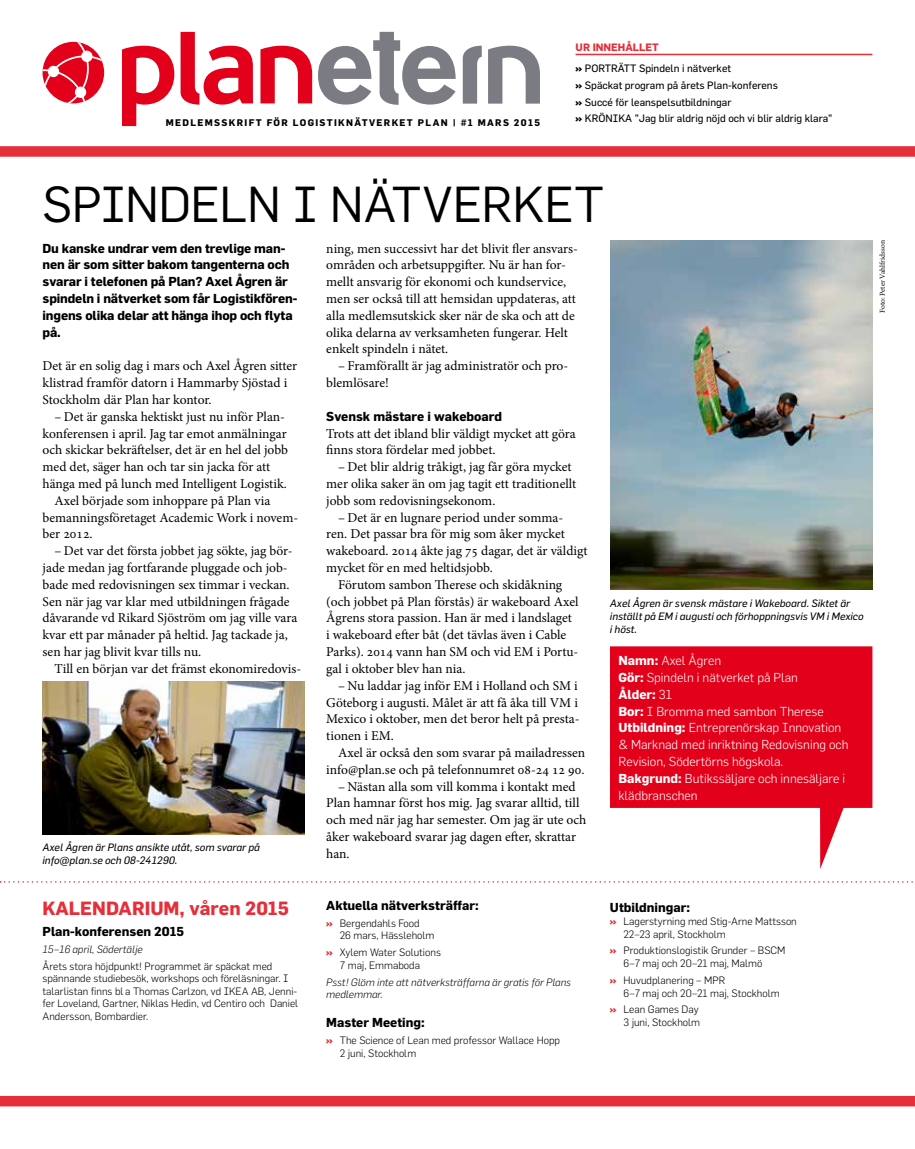
<style>
.page{position:relative;width:915px;height:1149px;background:#fff}
.page>*{position:absolute;margin:0;border:0;box-sizing:border-box;transform-origin:0 0}
.t1{font:49.5px "Flama";letter-spacing:-.005em;color:#000}
.t2{font:700 18.75px "Flama";color:#e52f3a}
.t3{font:13.5px/16.8px "Minion Pro";color:#000}
.t4{font:700 12.75px/16.8px "Flama";letter-spacing:-.01em;color:#000}
.t5{font:300 12.75px/16.8px "Flama";color:#fff}
.t6{font:300 10.5px/12.6px "Flama";color:#000}
.t7{font:italic 10.5px/12.6px "Flama Basic";color:#000}
.t8{font:10.5px/16.8px "Flama Basic";color:#000}
.t9{font:italic 300 10.5px/12.6px "Flama";color:#000}
.t10{font:700 10.5px "Flama";color:#e52f3a}
.t11{font:700 9.45px "Flama";letter-spacing:.14em;color:#000}
.t12{font:7.5px "Minion Pro";letter-spacing:-.005em;color:#000}
.s1{font-family:"Flama";font-weight:900}
.s2{font-weight:900;color:#e52f3a}
.s3{font-weight:700}
</style>
<div class="page">
<svg style="left:462px;top:46px;width:19px;height:58px"></svg>
<svg style="left:488px;top:46px;width:52px;height:58px"></svg>
<svg style="left:318px;top:32px;width:137px;height:73px"></svg>
<svg style="left:122px;top:46px;width:52px;height:80px"></svg>
<svg style="left:180px;top:32px;width:73px;height:73px"></svg>
<svg style="left:260px;top:46px;width:52px;height:57px"></svg>
<svg style="left:43px;top:42px;width:61px;height:61px"></svg>
<div style="left:48px;top:66px;width:11px;height:11px;background:#fff;border-radius:50%"></div>
<div style="left:75px;top:87px;width:11px;height:11px;background:#fff;border-radius:50%"></div>
<div style="left:81px;top:51px;width:11px;height:11px;background:#fff;border-radius:50%"></div>
<hr style="left:575px;top:54px;width:297px;height:1px;background:#e52f3a">
<div style="left:0;top:146px;width:914px;height:11px;background:#e52f3a"></div>
<div style="left:0;top:1095px;width:914px;height:11px;background:#e52f3a"></div>
<svg style="left:0;top:881px;width:913px;height:1px"></svg>
<svg style="left:610px;top:646px;width:262px;height:222px;fill:#e2001a"></svg>
<img style="left:43px;top:681px;width:262px;height:153px">
<img style="left:610px;top:240px;width:262px;height:349px">
<p class="t11" style="left:166px;top:117px;width:375px">MEDLEMSSKRIFT FÖR LOGISTIKNÄTVERKET PLAN | #1 MARS 2015</p>
<p class="t10" style="left:575px;top:41px;width:85px">UR INNEHÅLLET</p>
<p class="t8" style="left:575px;top:60px;width:258px"><span class="s1">»</span> PORTRÄTT Spindeln i nätverket<br><span class="s1">»</span> Späckat program på årets Plan-konferens<br><span class="s1">»</span> Succé för leanspelsutbildningar<br><span class="s1">»</span> KRÖNIKA ”Jag blir aldrig nöjd och vi blir aldrig klara”</p>
<h1 class="t1" style="left:43px;top:175px;width:562px">SPINDELN I NÄTVERKET</h1>
<p class="t4" style="left:43px;top:239px;width:256px">Du kanske undrar vem den trevlige man&shy;nen är som sitter bakom tangenterna och svarar i telefonen på Plan? Axel Ågren är spindeln i nätverket som får Logistikfören&shy;ingens olika delar att hänga ihop och flyta på.</p>
<p class="t3" style="left:43px;top:357px;width:256px">Det är en solig dag i mars och Axel Ågren sitter klistrad framför datorn i Hammarby Sjöstad i<br>Stockholm där Plan har kontor.</p>
<p class="t3" style="left:55px;top:408px;width:232px">– Det är ganska hektiskt just nu inför Plan-</p>
<p class="t3" style="left:43px;top:425px;width:245px">konferensen i april. Jag tar emot anmälningar</p>
<p class="t3" style="left:43px;top:441px;width:247px">och skickar bekräftelser, det är en hel del jobb</p>
<p class="t3" style="left:43px;top:458px;width:229px">med det, säger han och tar sin jacka för att</p>
<p class="t3" style="left:43px;top:475px;width:246px">hänga med på lunch med Intelligent Logistik.</p>
<p class="t3" style="left:55px;top:492px;width:217px">Axel började som inhoppare på Plan via</p>
<p class="t3" style="left:43px;top:509px;width:257px">bemanningsföretaget Academic Work i novem-</p>
<p class="t3" style="left:43px;top:525px;width:52px">ber 2012.</p>
<p class="t3" style="left:43px;top:542px;width:256px;text-indent:12px">– Det var det första jobbet jag sökte, jag bör&shy;jade medan jag fortfarande pluggade och job&shy;bade med redovisningen sex timmar i veckan.<br>Sen när jag var klar med utbildningen frågade dåvarande vd Rikard Sjöström om jag ville vara kvar ett par månader på heltid. Jag tackade ja, sen har jag blivit kvar tills nu.</p>
<p class="t3" style="left:55px;top:660px;width:248px">Till en början var det främst ekonomiredovis-</p>
<p class="t7" style="left:43px;top:840px;width:219px">Axel Ågren är Plans ansikte utåt, som svarar på info@plan.se och 08-241290.</p>
<h2 class="t2" style="left:43px;top:896px;width:248px">KALENDARIUM, våren 2015</h2>
<p class="t4" style="left:43px;top:922px;width:143px">Plan-konferensen 2015</p>
<p class="t9" style="left:43px;top:942px;width:101px">15–16 april, Södertälje</p>
<p class="t6" style="left:43px;top:959px;width:257px">Årets stora höjdpunkt! Programmet är späckat med spännande studiebesök, workshops och föreläsningar. I talarlistan finns bl a Thomas Carlzon, vd IKEA AB, Jenni&shy;fer Loveland, Gartner, Niklas Hedin, vd Centiro och Daniel Andersson, Bombardier.</p>
<p class="t3" style="left:326px;top:240px;width:253px">ning, men successivt har det blivit fler ansvars&shy;områden och arbetsuppgifter. Nu är han for&shy;mellt ansvarig för ekonomi och kundservice, men ser också till att hemsidan uppdateras, att alla medlemsutskick sker när de ska och att de olika delarna av verksamheten fungerar. Helt enkelt spindeln i nätet.</p>
<p class="t3" style="left:326px;top:357px;width:243px;text-indent:12px">– Framförallt är jag administratör och pro&shy;blemlösare!</p>
<p class="t4" style="left:326px;top:407px;width:177px">Svensk mästare i wakeboard</p>
<p class="t3" style="left:326px;top:425px;width:251px">Trots att det ibland blir väldigt mycket att göra finns stora fördelar med jobbet.</p>
<p class="t3" style="left:326px;top:458px;width:251px;text-indent:12px">– Det blir aldrig tråkigt, jag får göra mycket mer olika saker än om jag tagit ett traditionellt jobb som redovisningsekonom.</p>
<p class="t3" style="left:338px;top:509px;width:226px">– Det är en lugnare period under somma-</p>
<p class="t3" style="left:326px;top:525px;width:240px">ren. Det passar bra för mig som åker mycket</p>
<p class="t3" style="left:326px;top:542px;width:263px">wakeboard. 2014 åkte jag 75 dagar, det är väldigt</p>
<p class="t3" style="left:326px;top:559px;width:168px">mycket för en med heltidsjobb.</p>
<p class="t3" style="left:338px;top:576px;width:225px">Förutom sambon Therese och skidåkning</p>
<p class="t3" style="left:326px;top:593px;width:253px">(och jobbet på Plan förstås) är wakeboard Axel</p>
<p class="t3" style="left:326px;top:609px;width:247px">Ågrens stora passion. Han är med i landslaget</p>
<p class="t3" style="left:326px;top:626px;width:241px">i wakeboard efter båt (det tävlas även i Cable</p>
<p class="t3" style="left:326px;top:643px;width:253px">Parks). 2014 vann han SM och vid EM i Portu-</p>
<p class="t3" style="left:326px;top:660px;width:141px">gal i oktober blev han nia.</p>
<p class="t3" style="left:326px;top:676px;width:255px;text-indent:12px">– Nu laddar jag inför EM i Holland och SM i Göteborg i augusti. Målet är att få åka till VM i Mexico i oktober, men det beror helt på presta&shy;tionen i EM.</p>
<p class="t3" style="left:326px;top:744px;width:260px;text-align:right">Axel är också den som svarar på mailadressen info@plan.se och på telefonnumret 08-24 12 90.</p>
<p class="t3" style="left:326px;top:777px;width:261px;text-indent:12px">– Nästan alla som vill komma i kontakt med Plan hamnar först hos mig. Jag svarar alltid, till och med när jag har semester. Om jag är ute och åker wakeboard svarar jag dagen efter, skrattar han.</p>
<p class="t4" style="left:326px;top:896px;width:154px">Aktuella nätverksträffar:</p>
<p class="t6" style="left:339px;top:916px;width:96px;text-indent:-14px"><span class="s2">»</span> Bergendahls Food<br>26 mars, Hässleholm</p>
<p class="t6" style="left:339px;top:945px;width:103px;text-indent:-14px"><span class="s2">»</span> Xylem Water Solutions<br>7 maj, Emmaboda</p>
<p class="t9" style="left:326px;top:975px;width:246px">Psst! Glöm inte att nätverksträffarna är gratis för Plans medlemmar.</p>
<p class="t4" style="left:326px;top:1013px;width:100px">Master Meeting:</p>
<p class="t6" style="left:339px;top:1033px;width:222px;text-indent:-14px"><span class="s2">»</span> The Science of Lean med professor Wallace Hopp<br>2 juni, Stockholm</p>
<p class="t7" style="left:609px;top:597px;width:255px">Axel Ågren är svensk mästare i Wakeboard. Siktet är inställt på EM i augusti och förhoppningsvis VM i Mexico i höst.</p>
<p class="t5" style="left:618px;top:651px;width:231px"><span class="s3">Namn:</span> Axel Ågren<br><span class="s3">Gör:</span> Spindeln i nätverket på Plan<br><span class="s3">Ålder:</span> 31<br><span class="s3">Bor:</span> I Bromma med sambon Therese<br><span class="s3">Utbildning:</span> Entreprenörskap Innovation &amp; Marknad med inriktning Redovisning och<br>Revision, Södertörns högskola.<br><span class="s3">Bakgrund:</span> Butikssäljare och innesäljare i klädbranschen</p>
<p class="t4" style="left:609px;top:898px;width:81px">Utbildningar:</p>
<p class="t6" style="left:623px;top:914px;width:175px;text-indent:-14px"><span class="s2">»</span> Lagerstyrning med Stig-Arne Mattsson<br>22–23 april, Stockholm</p>
<p class="t6" style="left:623px;top:944px;width:163px;text-indent:-14px"><span class="s2">»</span> Produktionslogistik Grunder – BSCM<br>6–7 maj och 20–21 maj, Malmö</p>
<p class="t6" style="left:623px;top:973px;width:158px;text-indent:-14px"><span class="s2">»</span> Huvudplanering – MPR<br>6–7 maj och 20–21 maj, Stockholm</p>
<p class="t6" style="left:609px;top:1002px;width:92px;text-align:right"><span class="s2">»</span> Lean Games Day<br>3 juni, Stockholm</p>
<p class="t12" style="left:876px;top:313px;width:74px;rotate:-90deg">Foto: Peter Vahlfridsson</p>
</div>
